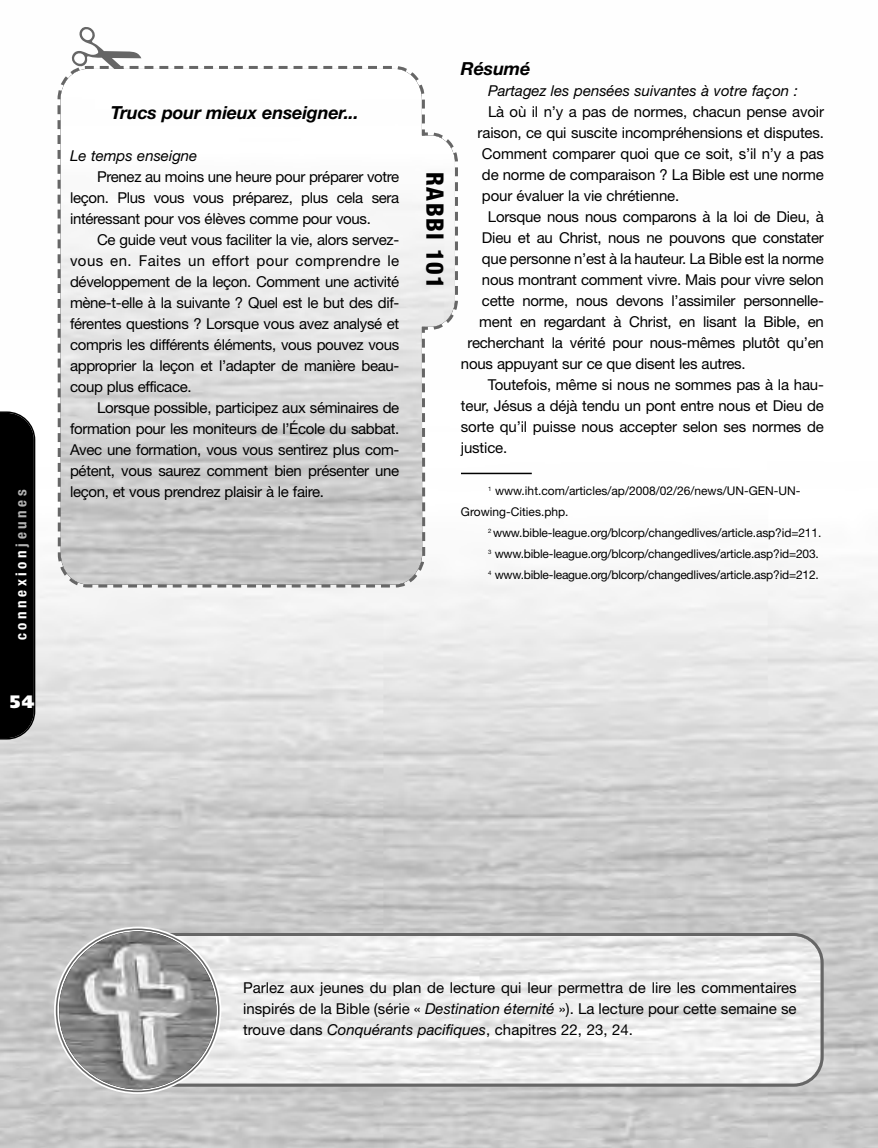
<style>
.page{position:relative;width:878px;height:1148px;background:#fff}
.page>*{position:absolute;margin:0;border:0;box-sizing:border-box;transform-origin:0 0}
.t1{font:800 condensed 24px "Helvetica Neue";letter-spacing:.05em;color:#000}
.t2{font:italic 700 18px "Helvetica Neue";letter-spacing:-.01em;color:#000}
.t3{font:900 18px "Frutiger";color:#fff}
.t4{font:15px/21px "Helvetica Neue";letter-spacing:-.015em;color:#000;text-align:justify}
.t5{font:italic 15px "Helvetica Neue";color:#000}
.t6{font:700 condensed 15px "Helvetica Neue";letter-spacing:.24em;color:#fff}
.t7{font:12px/21px "Helvetica Neue";letter-spacing:-.015em;color:#000}
.s1{color:#b3b3b3}
.s2{font-style:italic}
</style>
<div class="page">
<img style="left:0;top:436px;width:878px;height:712px">
<div style="left:0;top:411px;width:35px;height:328px;background:#000"></div>
<hr style="left:461px;top:472px;width:70px;height:2px;background:#000">
<svg style="left:221px;top:933px;width:602px;height:153px"></svg>
<svg style="left:54px;top:926px;width:167px;height:168px"></svg>
<img style="left:59px;top:931px;width:157px;height:158px;border-radius:50%">
<img style="left:426px;top:436px;width:29px;height:148px">
<svg style="left:56px;top:66px;width:369px;height:523px"></svg>
<svg style="left:89px;top:330px;width:337px;height:259px"></svg>
<svg style="left:80px;top:582px;width:15px;height:7px"></svg>
<svg style="left:420px;top:126px;width:38px;height:210px"></svg>
<img style="left:95px;top:88px;width:44px;height:20px">
<svg style="left:70px;top:66px;width:74px;height:22px"></svg>
<p class="t6" style="left:12px;top:640px;width:152px;rotate:-90deg">connexion<span class="s1">jeunes</span></p>
<p class="t3" style="left:10px;top:694px;width:26px">54</p>
<p class="t2" style="left:111px;top:106px;width:249px">Trucs pour mieux enseigner...</p>
<p class="t5" style="left:70px;top:150px;width:129px">Le temps enseigne</p>
<p class="t4" style="left:70px;top:167px;width:331px;text-indent:27px">Prenez au moins une heure pour préparer votre leçon. Plus vous vous préparez, plus cela sera intéressant pour vos élèves comme pour vous.</p>
<p class="t4" style="left:70px;top:230px;width:331px;text-indent:27px">Ce guide veut vous faciliter la vie, alors servez&shy;vous en. Faites un effort pour comprendre le développement de la leçon. Comment une activité mène-t-elle à la suivante ? Quel est le but des dif&shy;férentes questions ? Lorsque vous avez analysé et compris les différents éléments, vous pouvez vous approprier la leçon et l’adapter de manière beau&shy;coup plus efficace.</p>
<p class="t4" style="left:70px;top:398px;width:331px;text-indent:27px">Lorsque possible, participez aux séminaires de formation pour les moniteurs de l’École du sabbat.<br>Avec une formation, vous vous sentirez plus com&shy;pétent, vous saurez comment bien présenter une leçon, et vous prendrez plaisir à le faire.</p>
<h1 class="t1" style="left:443px;top:172px;width:118px;rotate:90deg">RABBI 101</h1>
<p class="t2" style="left:461px;top:62px;width:71px">Résumé</p>
<p class="t5" style="left:488px;top:85px;width:311px">Partagez les pensées suivantes à votre façon :</p>
<p class="t4" style="left:477px;top:103px;width:348px;text-indent:10px">Là où il n’y a pas de normes, chacun pense avoir raison, ce qui suscite incompréhensions et disputes.<br>Comment comparer quoi que ce soit, s’il n’y a pas de norme de comparaison ? La Bible est une norme pour évaluer la vie chrétienne.</p>
<p class="t4" style="left:488px;top:208px;width:337px">Lorsque nous nous comparons à la loi de Dieu, à</p>
<p class="t4" style="left:482px;top:229px;width:343px">Dieu et au Christ, nous ne pouvons que constater</p>
<p class="t4" style="left:482px;top:250px;width:343px">que personne n’est à la hauteur. La Bible est la norme</p>
<p class="t4" style="left:482px;top:271px;width:343px">nous montrant comment vivre. Mais pour vivre selon</p>
<p class="t4" style="left:482px;top:292px;width:343px">cette norme, nous devons l’assimiler personnelle-</p>
<p class="t4" style="left:479px;top:313px;width:346px">ment en regardant à Christ, en lisant la Bible, en</p>
<p class="t4" style="left:467px;top:334px;width:358px">recherchant la vérité pour nous-mêmes plutôt qu’en</p>
<p class="t4" style="left:461px;top:355px;width:286px">nous appuyant sur ce que disent les autres.</p>
<p class="t4" style="left:488px;top:376px;width:337px">Toutefois, même si nous ne sommes pas à la hau-</p>
<p class="t4" style="left:461px;top:397px;width:364px">teur, Jésus a déjà tendu un pont entre nous et Dieu de</p>
<p class="t4" style="left:461px;top:418px;width:364px">sorte qu’il puisse nous accepter selon ses normes de</p>
<p class="t4" style="left:461px;top:439px;width:48px">justice.</p>
<p class="t7" style="left:461px;top:481px;width:341px;text-indent:27px"><sup>1</sup> www.iht.com/articles/ap/2008/02/26/news/UN-GEN-UN-<br>Growing-Cities.php.</p>
<p class="t7" style="left:488px;top:523px;width:335px"><sup>2</sup> www.bible-league.org/blcorp/changedlives/article.asp?id=211.<br><sup>3</sup> www.bible-league.org/blcorp/changedlives/article.asp?id=203.<br><sup>4</sup> www.bible-league.org/blcorp/changedlives/article.asp?id=212.</p>
<p class="t4" style="left:243px;top:978px;width:555px">Parlez aux jeunes du plan de lecture qui leur permettra de lire les commentaires inspirés de la Bible (série « <span class="s2">Destination éternité</span> »). La lecture pour cette semaine se trouve dans <span class="s2">Conquérants pacifiques</span>, chapitres 22, 23, 24.</p>
</div>
